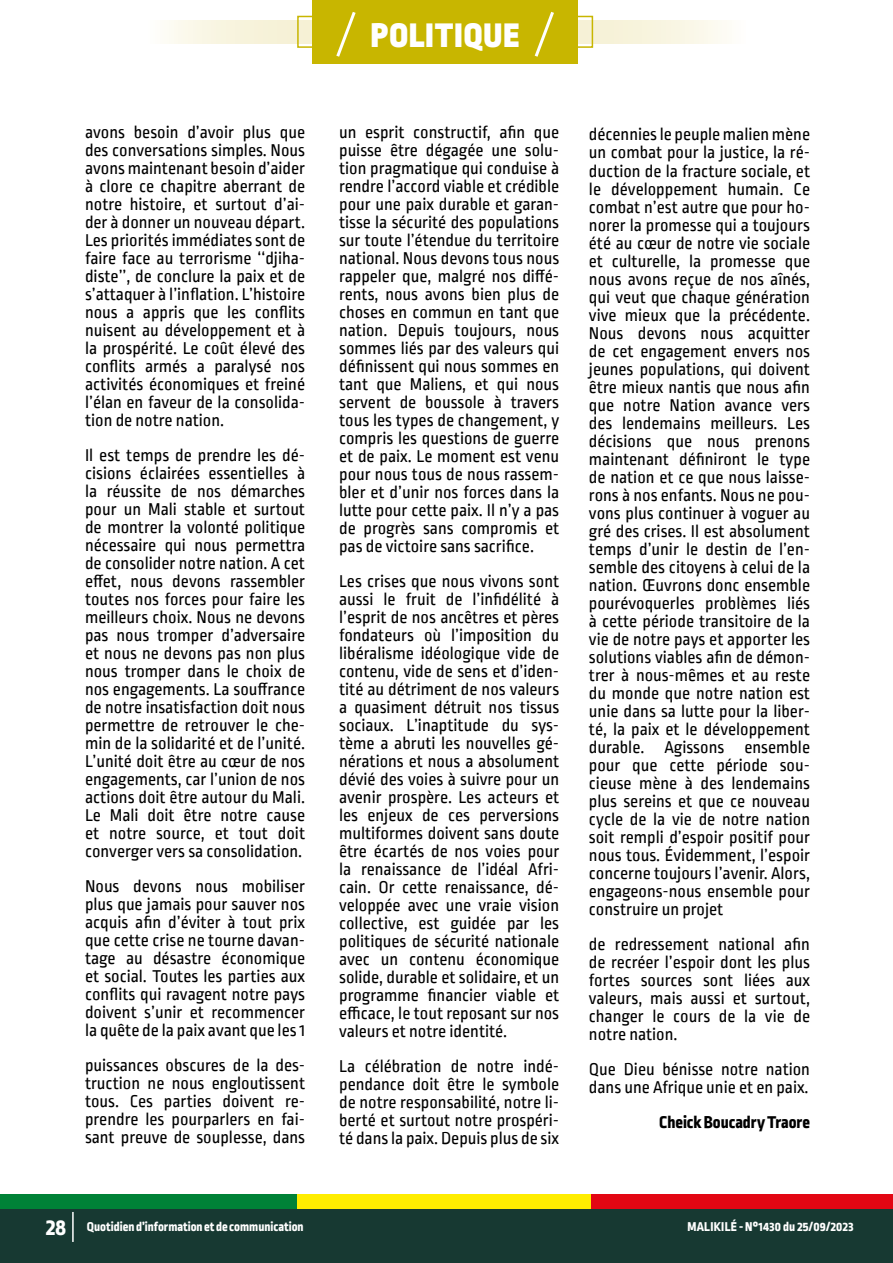
<style>
.page{position:relative;width:893px;height:1263px;background:#fff}
.page>*{position:absolute;margin:0;border:0;box-sizing:border-box;transform-origin:0 0}
.t1{font:900 36px "Ropa Sans Pro";letter-spacing:.03em;color:#fff}
.t2{font:18px/18px "Ropa Sans PTT";color:#000;text-align:justify}
.t3{font:800 18px "Ropa Sans Pro";color:#000}
.t4{font:800 13.5px "Ropa Sans Pro";color:#fff}
.t5{font:800 13.5px "Ropa Sans Pro";letter-spacing:.02em;color:#fff}
.s1{font-size:24px}
</style>
<div class="page">
<div style="left:0;top:1195px;width:297px;height:17px;background:#008237"></div>
<div style="left:297px;top:1195px;width:297px;height:17px;background:#ffed00"></div>
<div style="left:592px;top:1195px;width:301px;height:17px;background:#e30613"></div>
<div style="left:0;top:1209px;width:893px;height:54px;background:#173932"></div>
<hr style="left:72px;top:1212px;width:2px;height:30px;background:#fff">
<svg style="left:167px;top:20px;width:560px;height:23px"></svg>
<div style="left:297px;top:16px;width:296px;height:32px;border:2px solid #c8b600"></div>
<div style="left:312px;top:0;width:266px;height:64px;background:#c8b600"></div>
<svg style="left:336px;top:12px;width:20px;height:45px"></svg>
<svg style="left:534px;top:11px;width:20px;height:46px"></svg>
<p class="t2" style="left:85px;top:124px;width:222px">avons besoin d’avoir plus que des conversations simples. Nous avons maintenant besoin d’aider à clore ce chapitre aberrant de notre histoire, et surtout d’ai&shy;der à donner un nouveau départ.<br>Les priorités immédiates sont de faire face au terrorisme ‘‘djiha&shy;diste’’, de conclure la paix et de s’attaquer à l’inflation. L’histoire nous a appris que les conflits nuisent au développement et à la prospérité. Le coût élevé des conflits armés a paralysé nos activités économiques et freiné l’élan en faveur de la consolida&shy;tion de notre nation.</p>
<p class="t2" style="left:85px;top:447px;width:222px">Il est temps de prendre les dé&shy;cisions éclairées essentielles à la réussite de nos démarches pour un Mali stable et surtout de montrer la volonté politique nécessaire qui nous permettra de consolider notre nation. A cet effet, nous devons rassembler toutes nos forces pour faire les meilleurs choix. Nous ne devons pas nous tromper d’adversaire et nous ne devons pas non plus nous tromper dans le choix de nos engagements. La souffrance de notre insatisfaction doit nous permettre de retrouver le che&shy;min de la solidarité et de l’unité.<br>L’unité doit être au cœur de nos engagements, car l’union de nos actions doit être autour du Mali.<br>Le Mali doit être notre cause et notre source, et tout doit converger vers sa consolidation.</p>
<p class="t2" style="left:85px;top:878px;width:222px">Nous devons nous mobiliser plus que jamais pour sauver nos acquis afin d’éviter à tout prix que cette crise ne tourne davan&shy;tage au désastre économique et social. Toutes les parties aux conflits qui ravagent notre pays doivent s’unir et recommencer la quête de la paix avant que les 1</p>
<p class="t2" style="left:85px;top:1057px;width:222px">puissances obscures de la des&shy;truction ne nous engloutissent tous. Ces parties doivent re&shy;prendre les pourparlers en fai&shy;sant preuve de souplesse, dans</p>
<h1 class="t1" style="left:371px;top:13px;width:150px">POLITIQUE</h1>
<p class="t2" style="left:339px;top:124px;width:222px">un esprit constructif, afin que puisse être dégagée une solu&shy;tion pragmatique qui conduise à rendre l’accord viable et crédible pour une paix durable et garan&shy;tisse la sécurité des populations sur toute l’étendue du territoire national. Nous devons tous nous rappeler que, malgré nos diffé&shy;rents, nous avons bien plus de choses en commun en tant que nation. Depuis toujours, nous sommes liés par des valeurs qui définissent qui nous sommes en tant que Maliens, et qui nous servent de boussole à travers tous les types de changement, y compris les questions de guerre et de paix. Le moment est venu pour nous tous de nous rassem&shy;bler et d’unir nos forces dans la lutte pour cette paix. Il n’y a pas de progrès sans compromis et pas de victoire sans sacrifice.</p>
<p class="t2" style="left:339px;top:573px;width:222px">Les crises que nous vivons sont aussi le fruit de l’infidélité à l’esprit de nos ancêtres et pères fondateurs où l’imposition du libéralisme idéologique vide de contenu, vide de sens et d’iden&shy;tité au détriment de nos valeurs a quasiment détruit nos tissus sociaux. L’inaptitude du sys&shy;tème a abruti les nouvelles gé&shy;nérations et nous a absolument dévié des voies à suivre pour un avenir prospère. Les acteurs et les enjeux de ces perversions multiformes doivent sans doute être écartés de nos voies pour la renaissance de l’idéal Afri&shy;cain. Or cette renaissance, dé&shy;veloppée avec une vraie vision collective, est guidée par les politiques de sécurité nationale avec un contenu économique solide, durable et solidaire, et un programme financier viable et efficace, le tout reposant sur nos valeurs et notre identité.</p>
<p class="t2" style="left:339px;top:1058px;width:222px">La célébration de notre indé&shy;pendance doit être le symbole de notre responsabilité, notre li&shy;berté et surtout notre prospéri&shy;té dans la paix. Depuis plus de six</p>
<p class="t2" style="left:589px;top:127px;width:223px">décennies le peuple malien mène un combat pour la justice, la ré&shy;duction de la fracture sociale, et le développement humain. Ce combat n’est autre que pour ho&shy;norer la promesse qui a toujours été au cœur de notre vie sociale et culturelle, la promesse que nous avons reçue de nos aînés, qui veut que chaque génération vive mieux que la précédente.<br>Nous devons nous acquitter de cet engagement envers nos jeunes populations, qui doivent être mieux nantis que nous afin que notre Nation avance vers des lendemains meilleurs. Les décisions que nous prenons maintenant définiront le type de nation et ce que nous laisse&shy;rons à nos enfants. Nous ne pou&shy;vons plus continuer à voguer au gré des crises. Il est absolument temps d’unir le destin de l’en&shy;semble des citoyens à celui de la nation. Œuvrons donc ensemble pourévoquerles problèmes liés à cette période transitoire de la vie de notre pays et apporter les solutions viables afin de démon&shy;trer à nous-mêmes et au reste du monde que notre nation est unie dans sa lutte pour la liber&shy;té, la paix et le développement durable. Agissons ensemble pour que cette période sou&shy;cieuse mène à des lendemains plus sereins et que ce nouveau cycle de la vie de notre nation soit rempli d’espoir positif pour nous tous. Évidemment, l’espoir concerne toujours l’avenir. Alors, engageons-nous ensemble pour construire un projet</p>
<p class="t2" style="left:589px;top:936px;width:223px">de redressement national afin de recréer l’espoir dont les plus fortes sources sont liées aux valeurs, mais aussi et surtout, changer le cours de la vie de notre nation.</p>
<p class="t2" style="left:589px;top:1061px;width:223px">Que Dieu bénisse notre nation dans une Afrique unie et en paix.</p>
<p class="t3" style="left:659px;top:1111px;width:152px">Cheick Boucadry Traore</p>
<p class="t4" style="left:46px;top:1219px;width:259px"><span class="s1">28</span> Quotidien d’information et de communication</p>
<p class="t5" style="left:687px;top:1219px;width:168px">MALIKILÉ - N°1430 du 25/09/2023</p>
</div>
